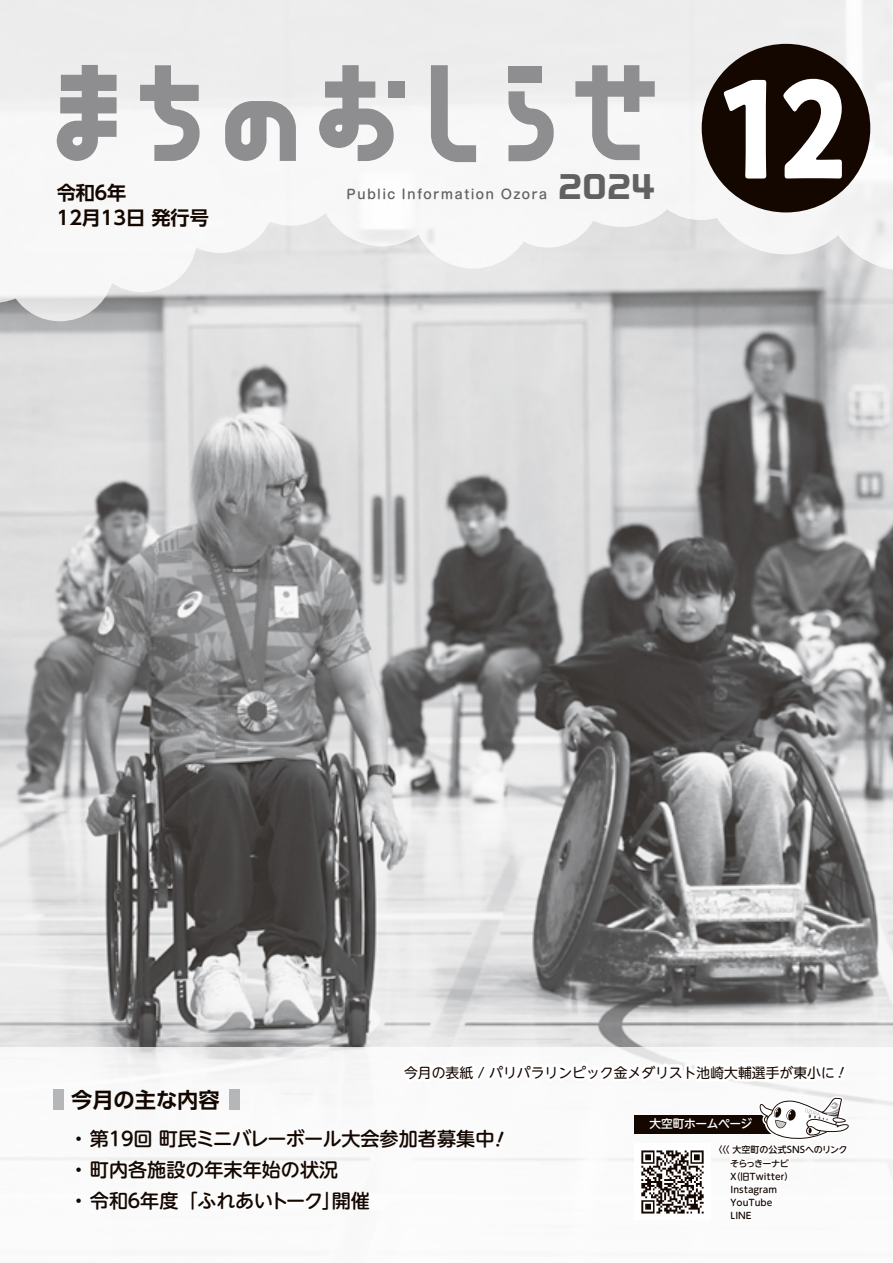
<style>
.page{position:relative;width:893px;height:1263px;background:#fff}
.page>*{position:absolute;margin:0;border:0;box-sizing:border-box;transform-origin:0 0}
.t1{font:700 133.8px "PA1 Gothic Std";color:#fff}
.t2{font:700 30.3px "Ro G San Srf Std";color:#616161}
.t3{font:700 21.3px "UD Shin Go Pro De";letter-spacing:-.005em;color:#140700}
.t4{font:500 19.2px "UD Shin M Go Pr 6";color:#140700}
.t5{font:700 19.2px/24.5px "UD Shin Go Pr 6 De";color:#140700}
.t6{font:500 19.2px "UD Shin M Go Pr 6";letter-spacing:-.02em;color:#140700}
.t7{font:13.8px "UD Shin M Go Pro";color:#140700}
.t8{font:500 12.75px "Shin M Go Pr 6";letter-spacing:.1em;color:#616161}
.t9{font:500 11.7px "UD Shin M Go Pr 6";letter-spacing:-.025em;color:#fff}
.t10{font:500 9px/13.2px "UD Shin M Go Pr 6";color:#140700}
.t11{font:500 9px "UD Shin M Go Pr 6";letter-spacing:-.075em;color:#140700}
</style>
<div class="page">
<img style="left:0;top:321px;width:893px;height:726px">
<svg style="left:0;top:0;width:893px;height:321px"></svg>
<div style="left:53px;top:1089px;width:11px;height:20px;background:#b5b6b7"></div>
<div style="left:230px;top:1089px;width:10px;height:20px;background:#b5b6b7"></div>
<svg style="left:225px;top:101px;width:71px;height:60px"></svg>
<svg style="left:431px;top:65px;width:45px;height:97px"></svg>
<svg style="left:575px;top:65px;width:80px;height:95px"></svg>
<svg style="left:57px;top:65px;width:60px;height:96px"></svg>
<svg style="left:140px;top:65px;width:60px;height:96px"></svg>
<svg style="left:319px;top:65px;width:75px;height:96px"></svg>
<div style="left:388px;top:81px;width:16px;height:17px;background:#8e8e90"></div>
<div style="left:508px;top:66px;width:34px;height:16px;background:#8e8e90"></div>
<svg style="left:508px;top:91px;width:46px;height:70px"></svg>
<div style="left:702px;top:44px;width:168px;height:168px;background:#140700;border-radius:50%"></div>
<svg style="left:397px;top:787px;width:467px;height:427px"></svg>
<h3 class="t5" style="left:107px;top:180px;width:21px">年</h3>
<h3 class="t5" style="left:57px;top:180px;width:154px">令和<br>12月13日発行号</h3>
<h3 class="t5" style="left:92px;top:180px;width:21px">６</h3>
<h3 class="t8" style="left:346px;top:183px;width:50px">Public</h3>
<h3 class="t8" style="left:402px;top:183px;width:94px">Information</h3>
<h3 class="t8" style="left:501px;top:183px;width:48px">Ozora</h3>
<h2 class="t2" style="left:558px;top:166px;width:98px">2024</h2>
<h1 class="t1" style="left:718px;top:43px;width:131px">12</h1>
<h3 class="t3" style="left:71px;top:1082px;width:150px">今月の主な内容</h3>
<h3 class="t7" style="left:404px;top:1061px;width:432px">今月の表紙 / パリパラリンピック金メダリスト池崎大輔選手が東小に</h3>
<h3 class="t4" style="left:133px;top:1122px;width:363px">回町民ミニバレーボール大会参加者募集中</h3>
<h3 class="t4" style="left:69px;top:1122px;width:41px">・第</h3>
<h3 class="t4" style="left:69px;top:1153px;width:271px">・町内各施設の年末年始の状況</h3>
<h3 class="t6" style="left:140px;top:1184px;width:231px">年度「ふれあいトーク開催</h3>
<h3 class="t4" style="left:106px;top:1122px;width:33px">１９</h3>
<h3 class="t4" style="left:69px;top:1184px;width:60px">・令和</h3>
<h3 class="t4" style="left:322px;top:1184px;width:21px">」</h3>
<h3 class="t4" style="left:125px;top:1184px;width:21px">６</h3>
<p class="t9" style="left:649px;top:1114px;width:104px">大空町ホームページ</p>
<p class="t10" style="left:714px;top:1143px;width:135px">〈〈〈大空町の公式SNSへのリンク</p>
<p class="t10" style="left:731px;top:1182px;width:48px">Instagram<br>YouTube<br>LINE</p>
<p class="t11" style="left:730px;top:1155px;width:60px">そらっきーナビ</p>
<p class="t10" style="left:731px;top:1169px;width:64px">（X 旧Twitter(</p>
</div>
